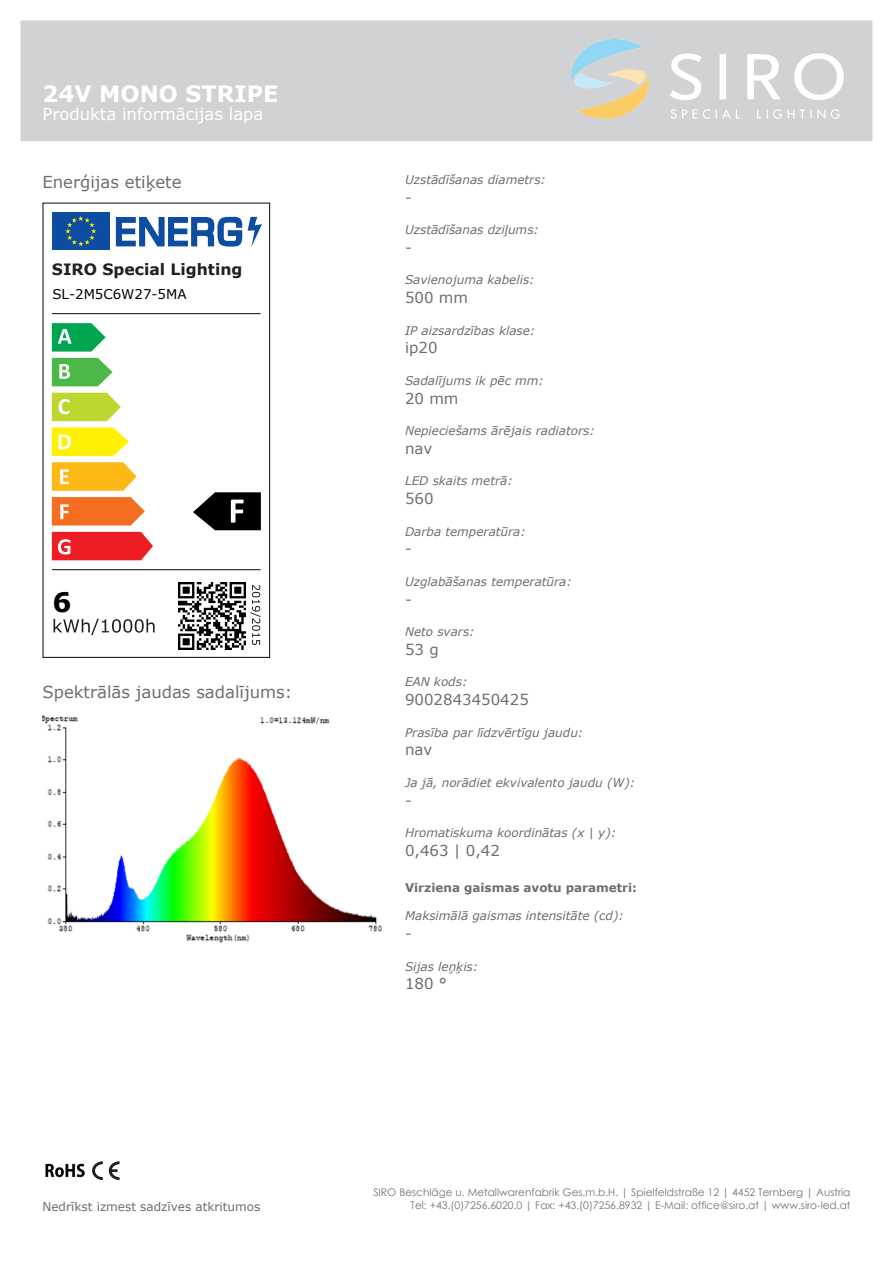
<style>
.page{position:relative;width:893px;height:1263px;background:#fff}
.page>*{position:absolute;margin:0;border:0;box-sizing:border-box;transform-origin:0 0}
.t1{font:700 26.85px "Verdana";color:#000}
.t2{font:700 22.5px "Verdana";color:#fff}
.t3{font:16.5px "Verdana";color:#6e6e6e}
.t4{font:16.5px "Verdana";color:#fff}
.t5{font:700 15.6px "Verdana";color:#231f20}
.t6{font:15px "Verdana";color:#6e6e6e}
.t7{font:13.35px "Verdana";color:#000}
.t8{font:italic 12px "Verdana";color:#6e6e6e}
.t9{font:12px "Verdana";color:#6e6e6e}
.t10{font:700 12px "Verdana";color:#6e6e6e}
.t11{font:10.5px/12.6px "Century Gothic";color:#6d747f;text-align:right}
.s1{font-style:inherit}
</style>
<div class="page">
<div style="left:21px;top:21px;width:851px;height:120px;background:#d1d2d4"></div>
<img style="left:571px;top:40px;width:272px;height:78px">
<img style="left:45px;top:1163px;width:40px;height:15px">
<svg style="left:92px;top:1161px;width:27px;height:19px"></svg>
<div style="left:52px;top:212px;width:58px;height:38px;background:#0d4da1"></div>
<svg style="left:65px;top:216px;width:31px;height:30px"></svg>
<svg style="left:116px;top:217px;width:126px;height:30px"></svg>
<svg style="left:248px;top:217px;width:14px;height:30px"></svg>
<svg style="left:52px;top:323px;width:54px;height:29px"></svg>
<svg style="left:52px;top:358px;width:61px;height:28px"></svg>
<svg style="left:52px;top:393px;width:69px;height:28px;background:#c7db4d"></svg>
<svg style="left:52px;top:427px;width:77px;height:29px;background:#fff32b"></svg>
<svg style="left:52px;top:462px;width:85px;height:29px;background:#fcc133"></svg>
<svg style="left:52px;top:497px;width:93px;height:28px;background:#f47d38"></svg>
<svg style="left:52px;top:532px;width:101px;height:28px;background:#ef3237"></svg>
<svg style="left:54px;top:619px;width:101px;height:16px"></svg>
<hr style="left:52px;top:313px;width:209px;height:1px;background:#231f20">
<hr style="left:52px;top:569px;width:209px;height:1px;background:#231f20">
<svg style="left:250px;top:585px;width:11px;height:60px"></svg>
<svg style="left:193px;top:492px;width:68px;height:38px"></svg>
<div style="left:42px;top:203px;width:228px;height:455px;border:1px solid #231f20"></div>
<img style="left:179px;top:582px;width:67px;height:67px">
<img style="left:42px;top:715px;width:341px;height:227px">
<h2 class="t2" style="left:42px;top:80px;width:238px">24V MONO STRIPE</h2>
<h3 class="t4" style="left:42px;top:104px;width:222px">Produkta informācijas lapa</h3>
<h3 class="t3" style="left:42px;top:171px;width:141px">Enerģijas etiķete</h3>
<h3 class="t5" style="left:52px;top:259px;width:192px"><span class="s1">SIRO</span> Special Lighting</h3>
<p class="t7" style="left:52px;top:285px;width:136px">SL-2M5C6W27-5MA</p>
<h1 class="t1" style="left:52px;top:585px;width:21px">6</h1>
<h3 class="t3" style="left:42px;top:681px;width:251px">Spektrālās jaudas sadalījums:</h3>
<p class="t9" style="left:42px;top:1198px;width:219px">Nedrīkst izmest sadzīves atkritumos</p>
<p class="t8" style="left:405px;top:172px;width:142px">Uzstādīšanas diametrs:</p>
<p class="t6" style="left:405px;top:187px;width:8px">-</p>
<p class="t8" style="left:405px;top:222px;width:135px">Uzstādīšanas dziļums:</p>
<p class="t6" style="left:405px;top:238px;width:8px">-</p>
<p class="t8" style="left:405px;top:272px;width:131px">Savienojuma kabelis:</p>
<p class="t6" style="left:405px;top:288px;width:64px">500 mm</p>
<p class="t8" style="left:405px;top:322px;width:132px">IP aizsardzības klase:</p>
<p class="t6" style="left:405px;top:338px;width:34px">ip20</p>
<p class="t8" style="left:405px;top:373px;width:140px">Sadalījums ik pēc mm:</p>
<p class="t6" style="left:405px;top:388px;width:55px">20 mm</p>
<p class="t8" style="left:405px;top:423px;width:191px">Nepieciešams ārējais radiators:</p>
<p class="t6" style="left:405px;top:439px;width:29px">nav</p>
<p class="t8" style="left:405px;top:473px;width:109px">LED skaits metrā:</p>
<p class="t6" style="left:405px;top:489px;width:30px">560</p>
<p class="t8" style="left:405px;top:523px;width:122px">Darba temperatūra:</p>
<p class="t6" style="left:405px;top:539px;width:8px">-</p>
<p class="t8" style="left:405px;top:574px;width:168px">Uzglabāšanas temperatūra:</p>
<p class="t6" style="left:405px;top:589px;width:8px">-</p>
<p class="t8" style="left:405px;top:624px;width:71px">Neto svars:</p>
<p class="t6" style="left:405px;top:640px;width:35px">53 g</p>
<p class="t8" style="left:405px;top:674px;width:64px">EAN kods:</p>
<p class="t6" style="left:405px;top:690px;width:125px">9002843450425</p>
<p class="t8" style="left:405px;top:724px;width:180px">Prasība par līdzvērtīgu jaudu:</p>
<p class="t6" style="left:405px;top:740px;width:29px">nav</p>
<p class="t8" style="left:405px;top:775px;width:232px">Ja jā, norādiet ekvivalento jaudu (W):</p>
<p class="t6" style="left:405px;top:790px;width:8px">-</p>
<p class="t8" style="left:405px;top:825px;width:213px">Hromatiskuma koordinātas (x | y):</p>
<p class="t6" style="left:405px;top:841px;width:96px">0,463 | 0,42</p>
<p class="t10" style="left:405px;top:880px;width:234px">Virziena gaismas avotu parametri:</p>
<p class="t8" style="left:405px;top:908px;width:220px">Maksimālā gaismas intensitāte (cd):</p>
<p class="t6" style="left:405px;top:924px;width:8px">-</p>
<p class="t8" style="left:405px;top:958px;width:75px">Sijas leņķis:</p>
<p class="t6" style="left:405px;top:974px;width:43px">180 °</p>
<p class="t11" style="left:373px;top:1186px;width:479px">SIRO Beschläge u. Metallwarenfabrik Ges.m.b.H. | Spielfeldstraße 12 | 4452 Ternberg | Austria<br>Tel: +43.(0)7256.6020.0 | Fax: +43.(0)7256.8932 | E-Mail: office@siro.at | www.siro-led.at</p>
</div>
